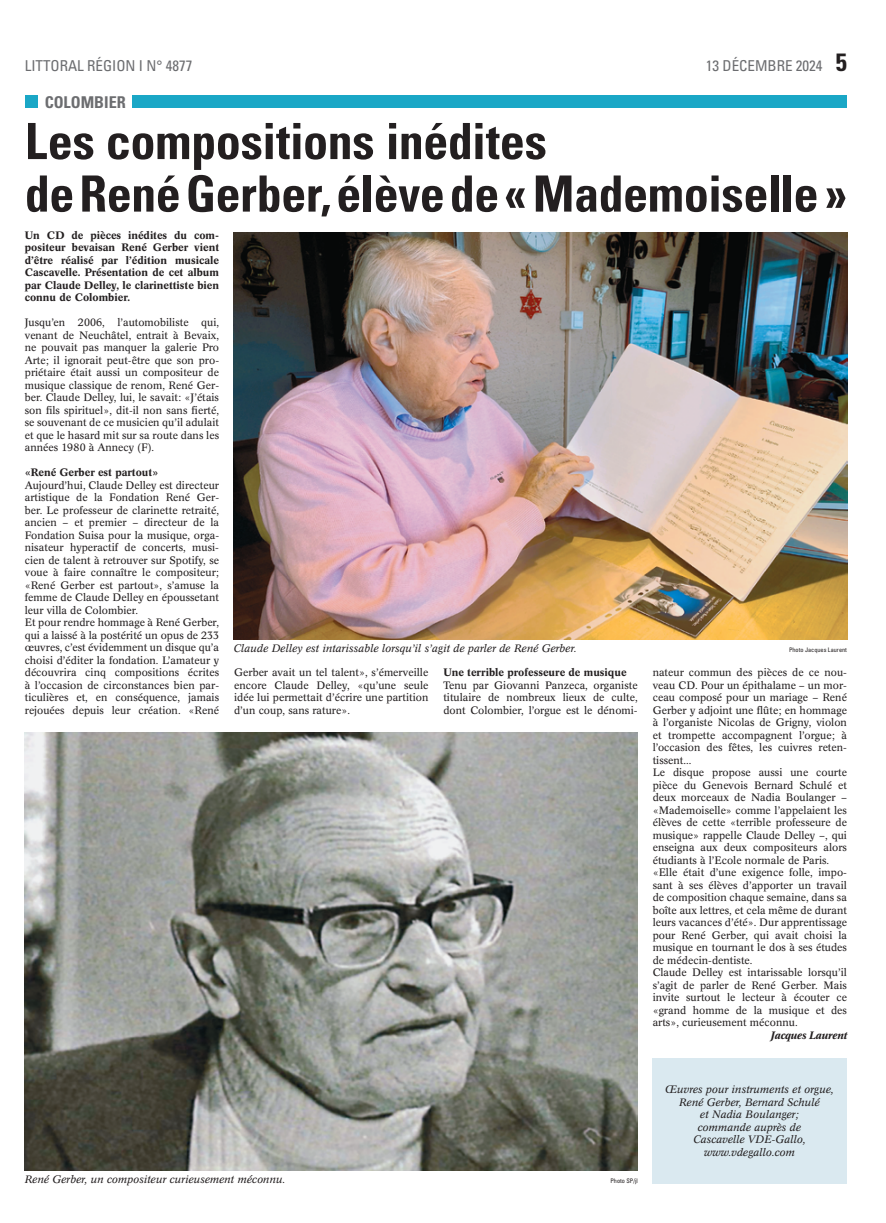
<style>
.page{position:relative;width:886px;height:1223px;background:#fff}
.page>*{position:absolute;margin:0;border:0;box-sizing:border-box;transform-origin:0 0}
.t1{font:700 condensed 50px/52.5px "Univers";letter-spacing:-.01em;color:#231f20}
.t2{font:700 condensed 16.25px "Univers";color:#6c6d70}
.t3{font:condensed 15px "Univers";color:#6c6d70}
.t4{font:10.62px/12.5px "Concorde BE";color:#231f20;text-align:justify}
.t5{font:italic 10.62px/12.5px "Concorde BE";color:#231f20;text-align:center}
.t6{font:500 10.62px/12.5px "Concorde BE";color:#231f20;text-align:justify}
.t7{font:italic 500 10.62px "Concorde BE";color:#231f20}
.t8{font:condensed 6.25px "Univers";color:#231f20}
.s1{font-weight:700;font-size:25px;color:#231f20}
</style>
<div class="page">
<div style="left:25px;top:95px;width:13px;height:13px;background:#1aa7c6"></div>
<div style="left:133px;top:95px;width:714px;height:13px;background:#1aa7c6"></div>
<img style="left:234px;top:233px;width:613px;height:406px">
<img style="left:25px;top:733px;width:613px;height:437px">
<div style="left:652px;top:1058px;width:195px;height:125px;background:#dae9f0"></div>
<h3 class="t3" style="left:25px;top:56px;width:169px">LITTORAL RÉGION I N° 4877</h3>
<h3 class="t3" style="left:706px;top:56px;width:143px">13 DÉCEMBRE 2024 <span class="s1">5</span></h3>
<h2 class="t2" style="left:45px;top:92px;width:83px">COLOMBIER</h2>
<h1 class="t1" style="left:25px;top:114px;width:824px">Les compositions inédites<br>de René Gerber, élève de «Mademoiselle»</h1>
<p class="t6" style="left:25px;top:229px;width:196px">Un CD de pièces inédites du com&shy;positeur bevaisan René Gerber vient d’être réalisé par l’édition musicale Cascavelle. Présentation de cet album par Claude Delley, le clarinettiste bien connu de Colombier.</p>
<p class="t4" style="left:25px;top:316px;width:196px">Jusqu’en 2006, l’automobiliste qui, venant de Neuchâtel, entrait à Bevaix, ne pouvait pas manquer la galerie Pro Arte; il ignorait peut-être que son pro&shy;priétaire était aussi un compositeur de musique classique de renom, René Ger&shy;ber. Claude Delley, lui, le savait: «J’étais son fils spirituel», dit-il non sans fierté, se souvenant de ce musicien qu’il adulait et que le hasard mit sur sa route dans les années 1980 à Annecy (F).</p>
<p class="t6" style="left:25px;top:466px;width:135px">«René Gerber est partout»</p>
<p class="t4" style="left:25px;top:479px;width:196px;text-align:left">Aujourd’hui, Claude Delley est directeur artistique de la Fondation René Ger&shy;ber. Le professeur de clarinette retraité, ancien – et premier – directeur de la Fondation Suisa pour la musique, orga&shy;nisateur hyperactif de concerts, musi&shy;cien de talent à retrouver sur Spotify, se voue à faire connaître le compositeur; «René Gerber est partout», s’amuse la femme de Claude Delley en époussetant leur villa de Colombier.<br>Et pour rendre hommage à René Gerber, qui a laissé à la postérité un opus de 233 œuvres, c’est évidemment un disque qu’a choisi d’éditer la fondation. L’amateur y découvrira cinq compositions écrites à l’occasion de circonstances bien par&shy;ticulières et, en conséquence, jamais rejouées depuis leur création. «René</p>
<p class="t5" style="left:234px;top:641px;width:344px">Claude Delley est intarissable lorsqu’il s’agit de parler de René Gerber.</p>
<p class="t8" style="left:789px;top:645px;width:59px">Photo Jacques Laurent</p>
<p class="t4" style="left:234px;top:666px;width:196px">Gerber avait un tel talent», s’émerveille encore Claude Delley, «qu’une seule idée lui permettait d’écrire une partition d’un coup, sans rature».</p>
<p class="t6" style="left:443px;top:666px;width:185px">Une terrible professeure de musique</p>
<p class="t4" style="left:653px;top:666px;width:196px;text-align:left">nateur commun des pièces de ce nou&shy;veau CD. Pour un épithalame – un mor&shy;ceau composé pour un mariage – René Gerber y adjoint une flûte; en hommage à l’organiste Nicolas de Grigny, violon et trompette accompagnent l’orgue; à l’occasion des fêtes, les cuivres reten&shy;tissent...<br>Le disque propose aussi une courte pièce du Genevois Bernard Schulé et deux morceaux de Nadia Boulanger – «Mademoiselle» comme l’appelaient les élèves de cette «terrible professeure de musique» rappelle Claude Delley –, qui enseigna aux deux compositeurs alors étudiants à l’Ecole normale de Paris. «Elle était d’une exigence folle, impo&shy;sant à ses élèves d’apporter un travail de composition chaque semaine, dans sa boîte aux lettres, et cela même de durant leurs vacances d’été». Dur apprentissage pour René Gerber, qui avait choisi la musique en tournant le dos à ses études de médecin-dentiste.<br>Claude Delley est intarissable lorsqu’il s’agit de parler de René Gerber. Mais invite surtout le lecteur à écouter ce «grand homme de la musique et des arts», curieusement méconnu.</p>
<p class="t7" style="left:771px;top:1028px;width:78px">Jacques Laurent</p>
<p class="t4" style="left:443px;top:679px;width:196px">Tenu par Giovanni Panzeca, organiste titulaire de nombreux lieux de culte, dont Colombier, l’orgue est le dénomi-</p>
<p class="t5" style="left:25px;top:1173px;width:262px">René Gerber, un compositeur curieusement méconnu.</p>
<p class="t8" style="left:610px;top:1176px;width:29px">Photo SP/jl</p>
<p class="t5" style="left:665px;top:1083px;width:170px">Œuvres pour instruments et orgue,<br>René Gerber, Bernard Schulé<br>et Nadia Boulanger;<br>commande auprès de<br>Cascavelle VDE-Gallo, www.vdegallo.com</p>
</div>
